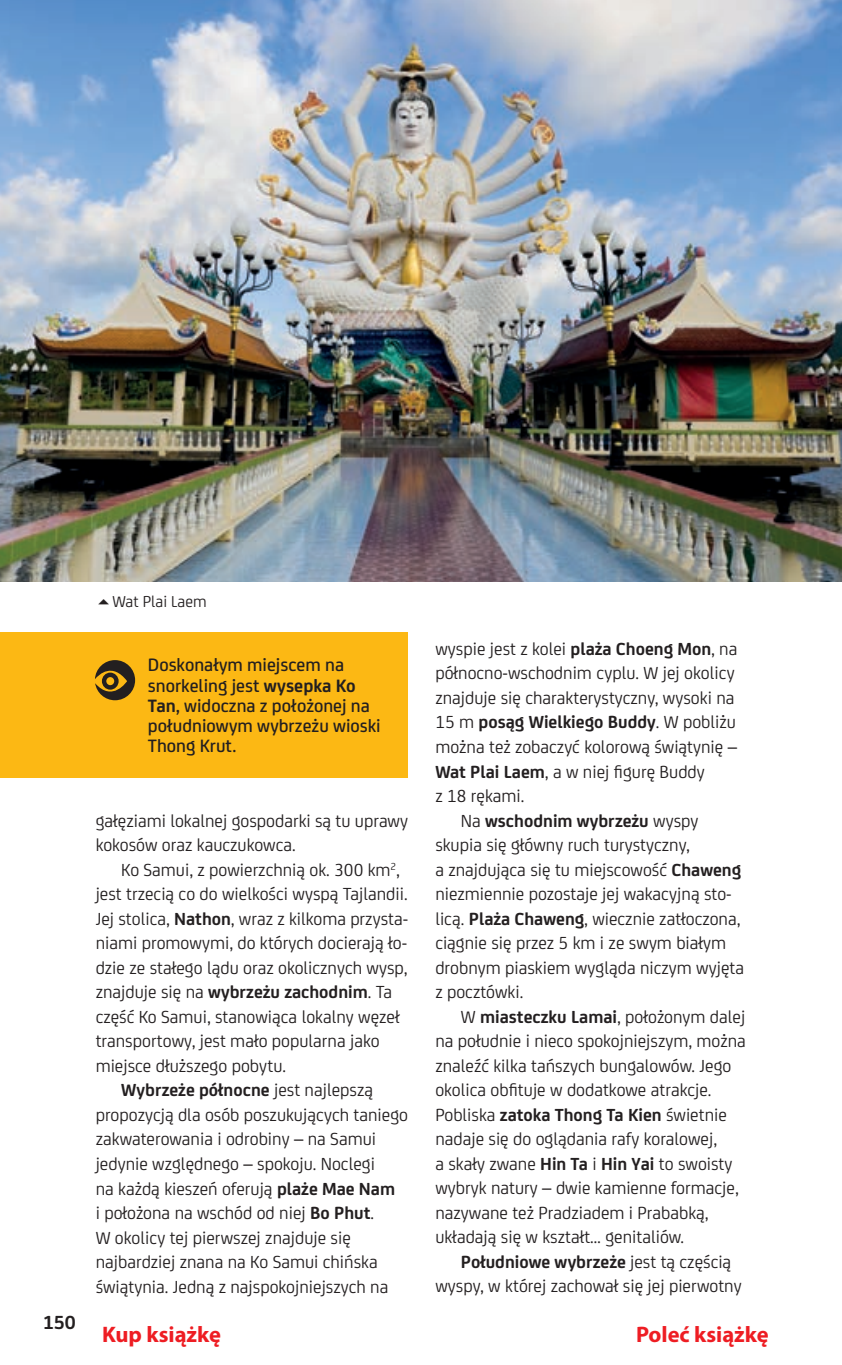
<style>
.page{position:relative;width:842px;height:1365px;background:#fff}
.page>*{position:absolute;margin:0;border:0;box-sizing:border-box;transform-origin:0 0}
.t1{font:700 22.5px "Myriad Pro";color:#ee1d23}
.t2{font:700 20.25px "FS Joey";color:#231f20}
.t3{font:500 19.12px/20.2px "FS Joey";color:#231f20}
.t4{font:18.68px/24.5px "FS Joey";color:#231f20}
.t5{font:700 18.68px "FS Joey";color:#231f20}
.t6{font:16.88px "FS Joey";color:#231f20}
.s1{font-weight:700}
.s2{font-weight:400}
</style>
<div class="page">
<img style="left:0;top:0;width:842px;height:581px">
<div style="left:0;top:632px;width:407px;height:146px;background:#fcb814"></div>
<svg style="left:95px;top:660px;width:40px;height:41px"></svg>
<p class="t2" style="left:43px;top:1307px;width:34px">150</p>
<p class="t6" style="left:113px;top:590px;width:96px">Wat Plai Laem</p>
<p class="t3" style="left:148px;top:654px;width:234px">Doskonałym miejscem na snorkeling jest <span class="s1">wysepka Ko<br>Tan</span>, widoczna z położonej na południowym wybrzeżu wioski<br>Thong Krut.</p>
<p class="t4" style="left:96px;top:807px;width:314px">gałęziami lokalnej gospodarki są tu uprawy kokosów oraz kauczukowca.</p>
<p class="t4" style="left:121px;top:856px;width:280px">Ko Samui, z powierzchnią ok. 300 km<sup>2</sup>,</p>
<p class="t4" style="left:96px;top:881px;width:313px">jest trzecią co do wielkości wyspą Tajlandii.</p>
<p class="t4" style="left:96px;top:905px;width:314px">Jej stolica, <span class="s1">Nathon</span>, wraz z kilkoma przysta-</p>
<p class="t4" style="left:96px;top:930px;width:313px">niami promowymi, do których docierają ło-</p>
<p class="t4" style="left:96px;top:954px;width:313px">dzie ze stałego lądu oraz okolicznych wysp,</p>
<p class="t5" style="left:96px;top:978px;width:298px"><span class="s2">znajduje się na</span> wybrzeżu zachodnim<span class="s2">. Ta</span></p>
<p class="t4" style="left:96px;top:1003px;width:306px">część Ko Samui, stanowiąca lokalny węzeł</p>
<p class="t4" style="left:96px;top:1028px;width:285px">transportowy, jest mało popularna jako</p>
<p class="t4" style="left:96px;top:1052px;width:192px">miejsce dłuższego pobytu.</p>
<p class="t5" style="left:121px;top:1076px;width:253px">Wybrzeże północne <span class="s2">jest najlepszą</span></p>
<p class="t4" style="left:96px;top:1101px;width:314px">propozycją dla osób poszukujących taniego</p>
<p class="t4" style="left:96px;top:1126px;width:282px">zakwaterowania i odrobiny – na Samui</p>
<p class="t4" style="left:96px;top:1150px;width:281px">jedynie względnego – spokoju. Noclegi</p>
<p class="t4" style="left:96px;top:1175px;width:301px">na każdą kieszeń oferują <span class="s1">plaże Mae Nam</span></p>
<p class="t4" style="left:96px;top:1199px;width:280px">i położona na wschód od niej <span class="s1">Bo Phut</span>.</p>
<p class="t4" style="left:96px;top:1224px;width:257px">W okolicy tej pierwszej znajduje się</p>
<p class="t4" style="left:96px;top:1248px;width:283px">najbardziej znana na Ko Samui chińska</p>
<p class="t4" style="left:96px;top:1273px;width:294px">świątynia. Jedną z najspokojniejszych na</p>
<p class="t4" style="left:435px;top:635px;width:304px">wyspie jest z kolei <span class="s1">plaża Choeng Mon</span>, na</p>
<p class="t4" style="left:435px;top:660px;width:301px">północno-wschodnim cyplu. W jej okolicy</p>
<p class="t4" style="left:435px;top:684px;width:301px">znajduje się charakterystyczny, wysoki na</p>
<p class="t5" style="left:435px;top:708px;width:302px"><span class="s2">15 m</span> posąg Wielkiego Buddy<span class="s2">. W pobliżu</span></p>
<p class="t4" style="left:435px;top:733px;width:303px">można też zobaczyć kolorową świątynię –</p>
<p class="t4" style="left:435px;top:758px;width:271px"><span class="s1">Wat Plai Laem</span>, a w niej figurę Buddy</p>
<p class="t4" style="left:435px;top:782px;width:91px">z 18 rękami.</p>
<p class="t5" style="left:461px;top:806px;width:239px"><span class="s2">Na</span> wschodnim wybrzeżu <span class="s2">wyspy</span></p>
<p class="t4" style="left:435px;top:831px;width:256px">skupia się główny ruch turystyczny,</p>
<p class="t4" style="left:435px;top:856px;width:307px">a znajdująca się tu miejscowość <span class="s1">Chaweng</span></p>
<p class="t4" style="left:435px;top:880px;width:298px">niezmiennie pozostaje jej wakacyjną sto-</p>
<p class="t4" style="left:435px;top:905px;width:307px">licą. <span class="s1">Plaża Chaweng</span>, wiecznie zatłoczona,</p>
<p class="t4" style="left:435px;top:930px;width:292px">ciągnie się przez 5 km i ze swym białym</p>
<p class="t4" style="left:435px;top:954px;width:310px">drobnym piaskiem wygląda niczym wyjęta</p>
<p class="t4" style="left:435px;top:979px;width:89px">z pocztówki.</p>
<p class="t4" style="left:461px;top:1003px;width:286px">W <span class="s1">miasteczku Lamai</span>, położonym dalej</p>
<p class="t4" style="left:435px;top:1028px;width:312px">na południe i nieco spokojniejszym, można</p>
<p class="t4" style="left:435px;top:1052px;width:298px">znaleźć kilka tańszych bungalowów. Jego</p>
<p class="t4" style="left:435px;top:1077px;width:278px">okolica obfituje w dodatkowe atrakcje.</p>
<p class="t5" style="left:435px;top:1101px;width:293px"><span class="s2">Pobliska</span> zatoka Thong Ta Kien <span class="s2">świetnie</span></p>
<p class="t4" style="left:435px;top:1126px;width:283px">nadaje się do oglądania rafy koralowej,</p>
<p class="t4" style="left:435px;top:1150px;width:299px">a skały zwane <span class="s1">Hin Ta</span> i <span class="s1">Hin Yai</span> to swoisty</p>
<p class="t4" style="left:435px;top:1175px;width:305px">wybryk natury – dwie kamienne formacje,</p>
<p class="t4" style="left:435px;top:1199px;width:275px">nazywane też Pradziadem i Prababką,</p>
<p class="t4" style="left:435px;top:1224px;width:250px">układają się w kształt… genitaliów.</p>
<p class="t5" style="left:461px;top:1248px;width:272px">Południowe wybrzeże <span class="s2">jest tą częścią</span></p>
<p class="t4" style="left:435px;top:1273px;width:308px">wyspy, w której zachował się jej pierwotny</p>
<p class="t1" style="left:102px;top:1320px;width:120px">Kup książkę</p>
<p class="t1" style="left:636px;top:1320px;width:134px">Poleć książkę</p>
</div>
